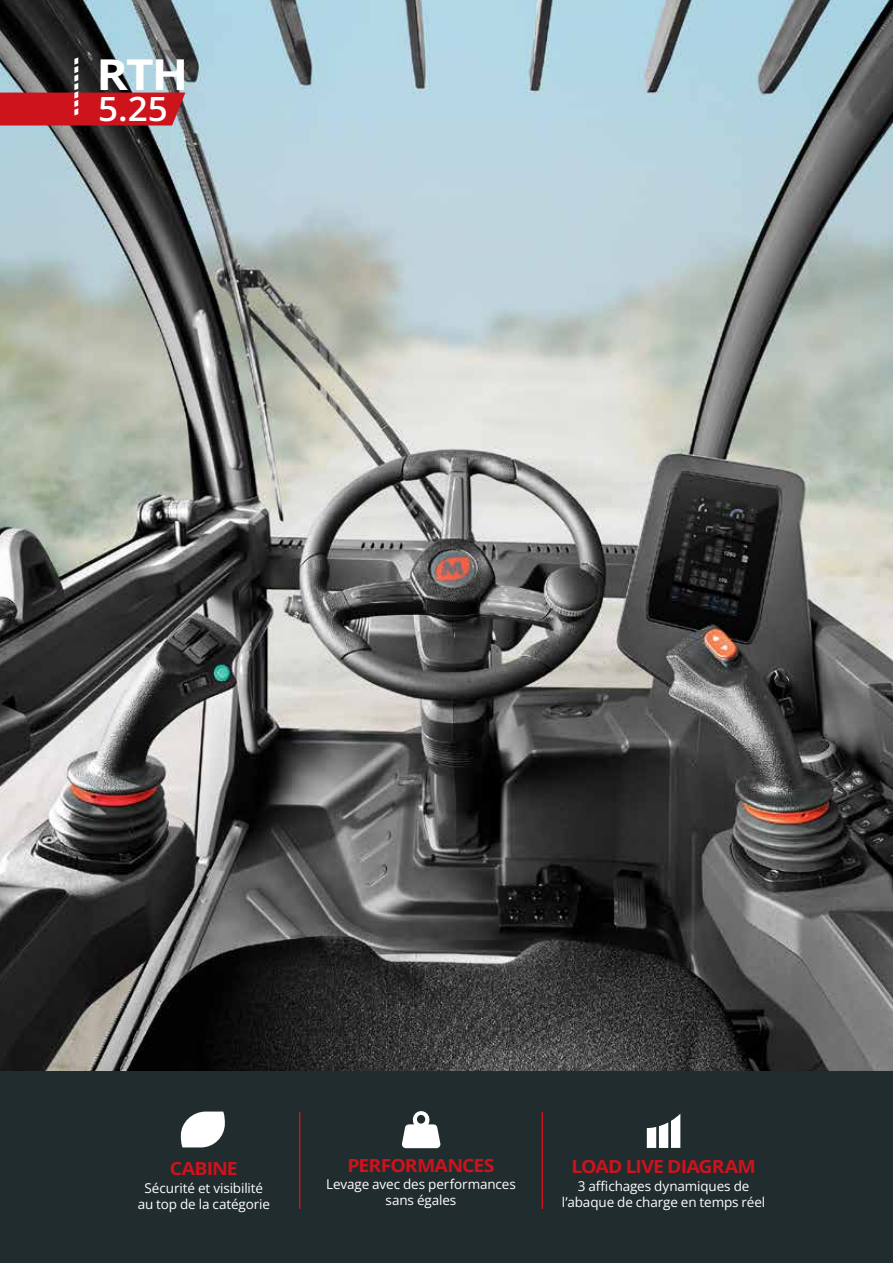
<style>
.page{position:relative;width:893px;height:1263px;background:#fff}
.page>*{position:absolute;margin:0;border:0;box-sizing:border-box;transform-origin:0 0}
.t1{font:700 42.6px "Open Sans";color:#fff;scale:1.13 1}
.t2{font:600 33.45px "Open Sans";color:#fff;scale:1.05 1}
.t3{font:700 18px "Open Sans";letter-spacing:-.045em;color:#cd131c;scale:1.08 1}
.t4{font:13.5px/16.2px "Open Sans";letter-spacing:-.01em;color:#fff;text-align:center}
</style>
<div class="page">
<img style="left:0;top:0;width:893px;height:1071px">
<svg style="left:0;top:57px;width:185px;height:69px;background:#914248"></svg>
<div style="left:0;top:1071px;width:893px;height:192px;background:#212c2f"></div>
<hr style="left:299px;top:1112px;width:1px;height:97px;background:#cd131c">
<hr style="left:542px;top:1112px;width:1px;height:97px;background:#cd131c">
<svg style="left:181px;top:1111px;width:44px;height:36px"></svg>
<svg style="left:647px;top:1114px;width:33px;height:34px"></svg>
<svg style="left:402px;top:1111px;width:39px;height:37px"></svg>
<h1 class="t1" style="left:96px;top:44px;width:83px">RTH</h1>
<h2 class="t2" style="left:98px;top:86px;width:68px">5.25</h2>
<h3 class="t3" style="left:170px;top:1156px;width:64px">CABINE</h3>
<p class="t4" style="left:138px;top:1179px;width:134px">Sécurité et visibilité au top de la catégorie</p>
<h3 class="t3" style="left:347px;top:1152px;width:138px">PERFORMANCES</h3>
<p class="t4" style="left:326px;top:1176px;width:191px">Levage avec des performances sans égales</p>
<h3 class="t3" style="left:571px;top:1154px;width:172px">LOAD LIVE DIAGRAM</h3>
<p class="t4" style="left:562px;top:1177px;width:205px">3 affichages dynamiques de l’abaque de charge en temps réel</p>
</div>
